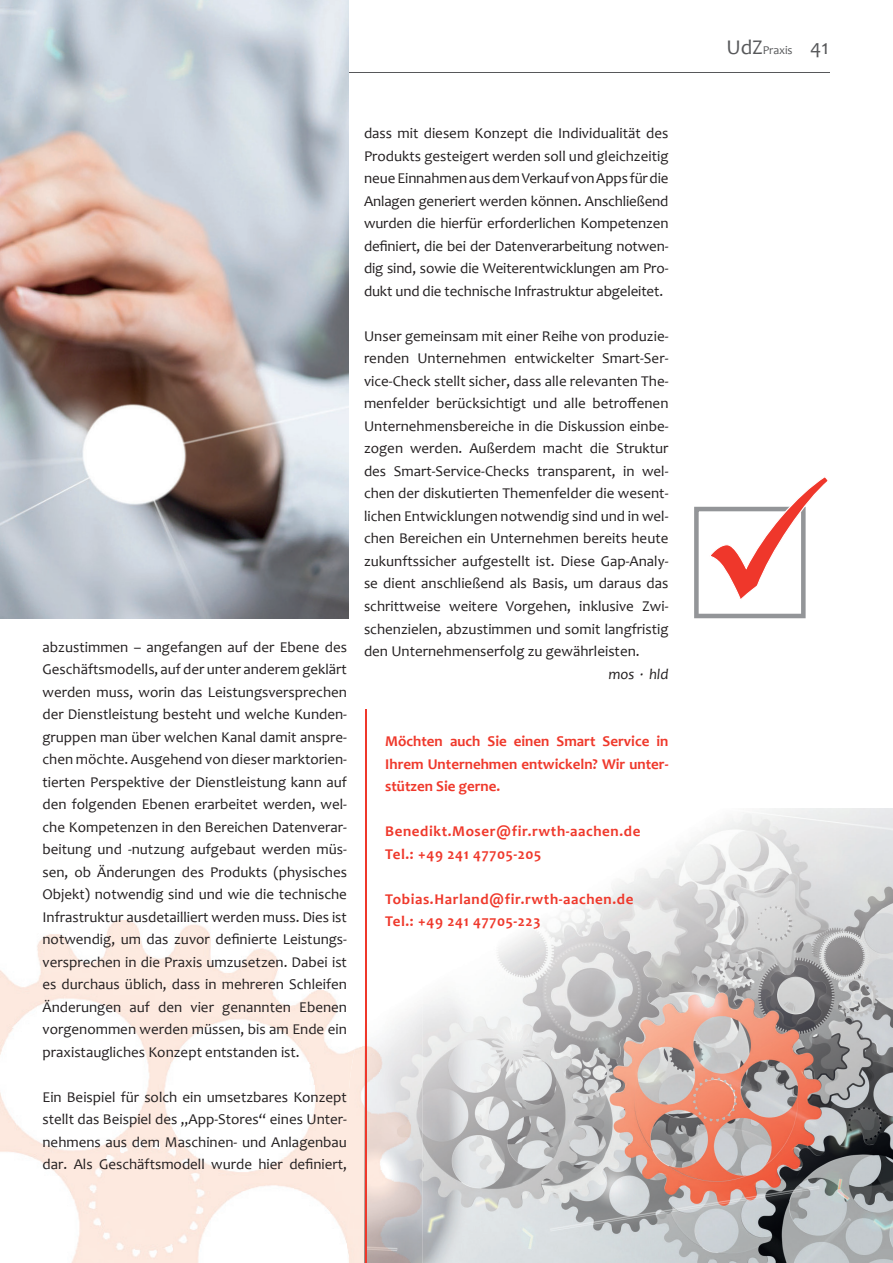
<style>
.page{position:relative;width:893px;height:1263px;background:#fff}
.page>*{position:absolute;margin:0;border:0;box-sizing:border-box;transform-origin:0 0}
.t1{font:15px/22.5px "Candara";color:#231f20;text-align:justify}
.t2{font:700 15px/22.5px "Candara";letter-spacing:.04em;color:#ef382b}
.t3{font:italic 15px "Candara";color:#231f20}
.t4{font:12px "Candara";letter-spacing:-.01em;color:#57585a}
.s1{font-size:21px}
</style>
<div class="page">
<hr style="left:0;top:72px;width:829px;height:1px;background:#57585a">
<img style="left:0;top:0;width:348px;height:618px">
<img style="left:522px;top:808px;width:371px;height:455px">
<img style="left:422px;top:1113px;width:100px;height:150px">
<svg style="left:422px;top:808px;width:232px;height:305px"></svg>
<img style="left:0;top:920px;width:422px;height:343px">
<img style="left:364px;top:1113px;width:1px;height:150px">
<img style="left:348px;top:920px;width:68px;height:193px">
<hr style="left:365px;top:709px;width:2px;height:554px;background:#ef382b">
<svg style="left:694px;top:477px;width:134px;height:141px"></svg>
<p class="t1" style="left:43px;top:635px;width:306px">abzustimmen – angefangen auf der Ebene des Geschäftsmodells, auf der unter anderem geklärt werden muss, worin das Leistungsversprechen der Dienstleistung besteht und welche Kunden&shy;gruppen man über welchen Kanal damit anspre&shy;chen möchte. Ausgehend von dieser marktorien&shy;tierten Perspektive der Dienstleistung kann auf den folgenden Ebenen erarbeitet werden, wel&shy;che Kompetenzen in den Bereichen Datenverar&shy;beitung und -nutzung aufgebaut werden müs&shy;sen, ob Änderungen des Produkts (physisches Objekt) notwendig sind und wie die technische Infrastruktur ausdetailliert werden muss. Dies ist notwendig, um das zuvor definierte Leistungs&shy;versprechen in die Praxis umzusetzen. Dabei ist es durchaus üblich, dass in mehreren Schleifen Änderungen auf den vier genannten Ebenen vorgenommen werden müssen, bis am Ende ein praxistaugliches Konzept entstanden ist.</p>
<p class="t1" style="left:43px;top:1085px;width:306px">Ein Beispiel für solch ein umsetzbares Konzept stellt das Beispiel des „App-Stores“ eines Unter&shy;nehmens aus dem Maschinen- und Anlagenbau dar. Als Geschäftsmodell wurde hier definiert,</p>
<p class="t1" style="left:364px;top:122px;width:306px">dass mit diesem Konzept die Individualität des Produkts gesteigert werden soll und gleichzeitig neue Einnahmen aus dem Verkauf von Apps für die Anlagen generiert werden können. Anschließend wurden die hierfür erforderlichen Kompetenzen definiert, die bei der Datenverarbeitung notwen&shy;dig sind, sowie die Weiterentwicklungen am Pro&shy;dukt und die technische Infrastruktur abgeleitet.</p>
<p class="t1" style="left:364px;top:325px;width:306px">Unser gemeinsam mit einer Reihe von produzie&shy;renden Unternehmen entwickelter Smart-Ser&shy;vice-Check stellt sicher, dass alle relevanten The&shy;menfelder berücksichtigt und alle betroffenen Unternehmensbereiche in die Diskussion einbe&shy;zogen werden. Außerdem macht die Struktur des Smart-Service-Checks transparent, in wel&shy;chen der diskutierten Themenfelder die wesent&shy;lichen Entwicklungen notwendig sind und in wel&shy;chen Bereichen ein Unternehmen bereits heute zukunftssicher aufgestellt ist. Diese Gap-Analy&shy;se dient anschließend als Basis, um daraus das schrittweise weitere Vorgehen, inklusive Zwi&shy;schenzielen, abzustimmen und somit langfristig den Unternehmenserfolg zu gewährleisten.</p>
<p class="t3" style="left:609px;top:664px;width:61px">mos · hld</p>
<p class="t2" style="left:385px;top:730px;width:285px;text-align:justify">Möchten auch Sie einen Smart Service in Ihrem Unternehmen entwickeln? Wir unter&shy;stützen Sie gerne.</p>
<p class="t2" style="left:385px;top:820px;width:257px">Benedikt.Moser@fir.rwth-aachen.de<br>Tel.: +49 241 47705-205</p>
<p class="t2" style="left:385px;top:887px;width:250px">Tobias.Harland@fir.rwth-aachen.de<br>Tel.: +49 241 47705-223</p>
<p class="t4" style="left:726px;top:42px;width:104px"><span class="s1">UdZ</span>Praxis <span class="s1">41</span></p>
</div>
